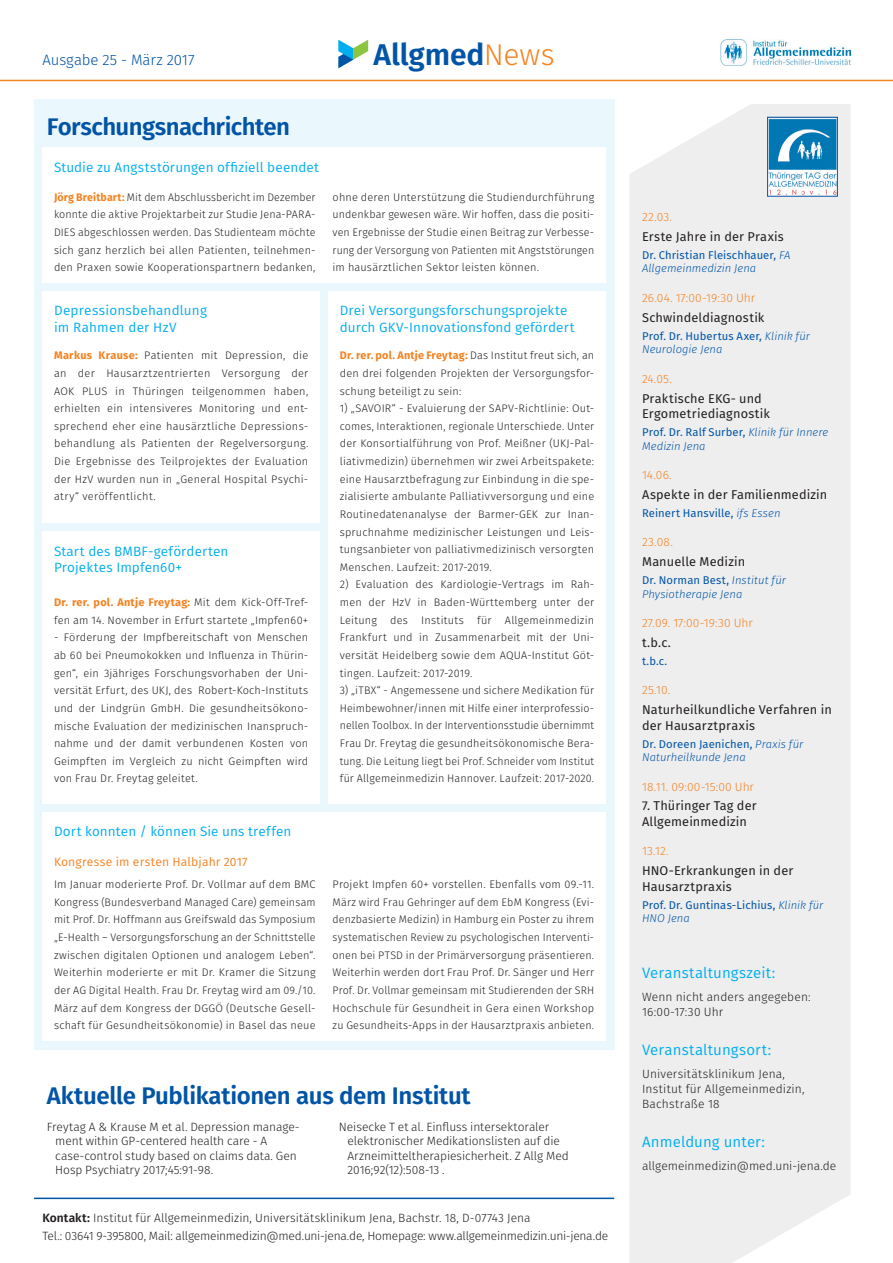
<style>
.page{position:relative;width:893px;height:1263px;background:#fff}
.page>*{position:absolute;margin:0;border:0;box-sizing:border-box;transform-origin:0 0}
.t1{font:600 30px "Fira Sans";letter-spacing:-.005em;color:#0154a6}
.t2{font:600 24px "Fira Sans";letter-spacing:-.015em;color:#0154a6}
.t3{font:15px "Fira Sans";letter-spacing:.01em;color:#00aeef}
.t4{font:300 15px "Fira Sans";letter-spacing:-.005em;color:#0154a6}
.t5{font:13.5px/16.2px "Fira Sans";letter-spacing:.01em;color:#00aeef}
.t6{font:12.75px/15.5px "Fira Sans";letter-spacing:.01em;color:#231f20}
.t7{font:12.15px "Fira Sans";letter-spacing:.01em;color:#f58220}
.t8{font:300 12px/14.4px "Fira Sans";color:#231f20}
.t9{font:300 12px "Fira Sans";letter-spacing:.005em;color:#f58220}
.t10{font:italic 300 11.25px/13.6px "Fira Sans";color:#0154a6}
.t11{font:11.25px/13.6px "Fira Sans";letter-spacing:.005em;color:#0154a6}
.t12{font:300 10.95px/17.7px "Fira Sans";letter-spacing:.015em;color:#231f20;text-align:justify}
.s1{font-weight:300;color:#f58220}
.s2{font-weight:700;color:#f58220}
.s3{font-weight:600}
.s4{font-weight:300;font-style:italic}
.s5{font-weight:400;font-style:normal}
</style>
<div class="page">
<div style="left:34px;top:99px;width:580px;height:951px;background:#eaf7fd"></div>
<div style="left:43px;top:148px;width:563px;height:135px;background:#fff"></div>
<div style="left:43px;top:531px;width:277px;height:273px;background:#fff"></div>
<div style="left:328px;top:291px;width:278px;height:513px;background:#fff"></div>
<div style="left:629px;top:79px;width:221px;height:1184px;background:#eeeeef"></div>
<div style="left:678px;top:40px;width:175px;height:64px;background:#fff"></div>
<img style="left:720px;top:40px;width:130px;height:26px">
<hr style="left:0;top:80px;width:893px;height:1px;background:#f58220">
<svg style="left:338px;top:40px;width:30px;height:28px"></svg>
<img style="left:769px;top:119px;width:67px;height:76px">
<div style="left:767px;top:117px;width:71px;height:80px;border:1px solid #0154a6"></div>
<div style="left:43px;top:291px;width:277px;height:232px;background:#fff"></div>
<div style="left:43px;top:812px;width:563px;height:229px;background:#fff"></div>
<hr style="left:34px;top:1197px;width:580px;height:2px;background:#0154a6">
<h3 class="t4" style="left:43px;top:49px;width:154px">Ausgabe 25 - März 2017</h3>
<h1 class="t1" style="left:374px;top:30px;width:183px">Allgmed<span class="s1">News</span></h1>
<h2 class="t2" style="left:47px;top:107px;width:245px">Forschungsnachrichten</h2>
<p class="t5" style="left:54px;top:159px;width:266px">Studie zu Angststörungen offiziell beendet</p>
<p class="t12" style="left:54px;top:188px;width:263px"><span class="s2">Jörg Breitbart:</span> Mit dem Abschlussbericht im Dezember konnte die aktive Projektarbeit zur Studie Jena-PARA-DIES abgeschlossen werden. Das Studienteam möchte sich ganz herzlich bei allen Patienten, teilnehmen&shy;den Praxen sowie Kooperationspartnern bedanken,</p>
<p class="t12" style="left:333px;top:188px;width:263px">ohne deren Unterstützung die Studiendurchführung undenkbar gewesen wäre. Wir hoffen, dass die positi&shy;ven Ergebnisse der Studie einen Beitrag zur Verbesse&shy;rung der Versorgung von Patienten mit Angststörungen im hausärztlichen Sektor leisten können.</p>
<p class="t5" style="left:54px;top:302px;width:155px">Depressionsbehandlung im Rahmen der HzV</p>
<p class="t12" style="left:54px;top:347px;width:256px"><span class="s2">Markus Krause:</span> Patienten mit Depression, die an der Hausarztzentrierten Versorgung der AOK PLUS in Thüringen teilgenommen haben, erhielten ein intensiveres Monitoring und ent&shy;sprechend eher eine hausärztliche Depressions&shy;behandlung als Patienten der Regelversorgung.<br>Die Ergebnisse des Teilprojektes der Evaluation der HzV wurden nun in „General Hospital Psychi&shy;atry“ veröffentlicht.</p>
<p class="t5" style="left:54px;top:542px;width:176px">Start des BMBF-geförderten<br>Projektes Impfen60+</p>
<p class="t12" style="left:54px;top:593px;width:256px"><span class="s2">Dr. rer. pol. Antje Freytag:</span> Mit dem Kick-Off-Tref&shy;fen am 14. November in Erfurt startete „Impfen60+</p>
<p class="t12" style="left:54px;top:629px;width:256px">- Förderung der Impfbereitschaft von Menschen ab 60 bei Pneumokokken und Influenza in Thürin&shy;gen“, ein 3jähriges Forschungsvorhaben der Uni&shy;versität Erfurt, des UKJ, des Robert-Koch-Instituts und der Lindgrün GmbH. Die gesundheitsökono&shy;mische Evaluation der medizinischen Inanspruch&shy;nahme und der damit verbundenen Kosten von Geimpften im Vergleich zu nicht Geimpften wird von Frau Dr. Freytag geleitet.</p>
<p class="t5" style="left:340px;top:302px;width:236px">Drei Versorgungsforschungsprojekte durch GKV-Innovationsfond gefördert</p>
<p class="t12" style="left:340px;top:347px;width:256px"><span class="s2">Dr. rer. pol. Antje Freytag:</span> Das Institut freut sich, an den drei folgenden Projekten der Versorgungsfor&shy;schung beteiligt zu sein:</p>
<p class="t12" style="left:340px;top:399px;width:256px">1) „SAVOIR“ - Evaluierung der SAPV-Richtlinie: Out&shy;comes, Interaktionen, regionale Unterschiede. Unter der Konsortialführung von Prof. Meißner (UKJ-Pal&shy;liativmedizin) übernehmen wir zwei Arbeitspakete: eine Hausarztbefragung zur Einbindung in die spe&shy;zialisierte ambulante Palliativversorgung und eine Routinedatenanalyse der Barmer-GEK zur Inan&shy;spruchnahme medizinischer Leistungen und Leis&shy;tungsanbieter von palliativmedizinisch versorgten Menschen. Laufzeit: 2017-2019.</p>
<p class="t12" style="left:340px;top:576px;width:256px">2) Evaluation des Kardiologie-Vertrags im Rah&shy;men der HzV in Baden-Württemberg unter der Leitung des Instituts für Allgemeinmedizin Frankfurt und in Zusammenarbeit mit der Uni&shy;versität Heidelberg sowie dem AQUA-Institut Göt&shy;tingen. Laufzeit: 2017-2019.</p>
<p class="t12" style="left:340px;top:681px;width:256px">3) „iTBX“ - Angemessene und sichere Medikation für Heimbewohner/innen mit Hilfe einer interprofessio&shy;nellen Toolbox. In der Interventionsstudie übernimmt Frau Dr. Freytag die gesundheitsökonomische Bera&shy;tung. Die Leitung liegt bei Prof. Schneider vom Institut für Allgemeinmedizin Hannover. Laufzeit: 2017-2020.</p>
<p class="t5" style="left:54px;top:823px;width:239px">Dort konnten / können Sie uns treffen</p>
<p class="t7" style="left:54px;top:853px;width:195px">Kongresse im ersten Halbjahr 2017</p>
<p class="t12" style="left:54px;top:875px;width:263px">Im Januar moderierte Prof. Dr. Vollmar auf dem BMC Kongress (Bundesverband Managed Care) gemeinsam mit Prof. Dr. Hoffmann aus Greifswald das Symposium „E-Health – Versorgungsforschung an der Schnittstelle zwischen digitalen Optionen und analogem Leben“.<br>Weiterhin moderierte er mit Dr. Kramer die Sitzung der AG Digital Health. Frau Dr. Freytag wird am 09./10.<br>März auf dem Kongress der DGGÖ (Deutsche Gesell&shy;schaft für Gesundheitsökonomie) in Basel das neue</p>
<p class="t12" style="left:333px;top:875px;width:263px">Projekt Impfen 60+ vorstellen. Ebenfalls vom 09.-11.<br>März wird Frau Gehringer auf dem EbM Kongress (Evi&shy;denzbasierte Medizin) in Hamburg ein Poster zu ihrem systematischen Review zu psychologischen Interventi&shy;onen bei PTSD in der Primärversorgung präsentieren.<br>Weiterhin werden dort Frau Prof. Dr. Sänger und Herr Prof. Dr. Vollmar gemeinsam mit Studierenden der SRH Hochschule für Gesundheit in Gera einen Workshop zu Gesundheits-Apps in der Hausarztpraxis anbieten.</p>
<h2 class="t2" style="left:47px;top:1075px;width:425px">Aktuelle Publikationen aus dem Institut</h2>
<p class="t8" style="left:55px;top:1119px;width:246px;text-indent:-9px">Freytag A &amp; Krause M et al. Depression manage&shy;ment within GP-centered health care - A case-control study based on claims data. Gen Hosp Psychiatry 2017;45:91-98.</p>
<p class="t8" style="left:347px;top:1119px;width:223px;text-indent:-9px">Neisecke T et al. Einfluss intersektoraler elektronischer Medikationslisten auf die Arzneimitteltherapiesicherheit. Z Allg Med 2016;92(12):508-13 .</p>
<p class="t8" style="left:43px;top:1209px;width:567px;line-height:17.7px"><span class="s3">Kontakt:</span> Institut für Allgemeinmedizin, Universitätsklinikum Jena, Bachstr. 18, D-07743 Jena<br>Tel.: 03641 9-395800, Mail: allgemeinmedizin@med.uni-jena.de, Homepage: www.allgemeinmedizin.uni-jena.de</p>
<p class="t9" style="left:642px;top:208px;width:31px">22.03.</p>
<p class="t6" style="left:642px;top:228px;width:143px">Erste Jahre in der Praxis</p>
<p class="t11" style="left:642px;top:248px;width:150px">Dr. Christian Fleischhauer, <span class="s4">FA<br>Allgemeinmedizin Jena</span></p>
<p class="t9" style="left:642px;top:289px;width:115px">26.04. 17:00-19:30 Uhr</p>
<p class="t6" style="left:642px;top:309px;width:124px">Schwindeldiagnostik</p>
<p class="t10" style="left:642px;top:329px;width:169px"><span class="s5">Prof. Dr. Hubertus Axer,</span> Klinik für<br>Neurologie Jena</p>
<p class="t9" style="left:642px;top:370px;width:31px">24.05.</p>
<p class="t6" style="left:642px;top:390px;width:129px">Praktische EKG- und<br>Ergometriediagnostik</p>
<p class="t10" style="left:642px;top:425px;width:188px"><span class="s5">Prof. Dr. Ralf Surber,</span> Klinik für Innere<br>Medizin Jena</p>
<p class="t9" style="left:642px;top:466px;width:31px">14.06.</p>
<p class="t6" style="left:642px;top:486px;width:187px">Aspekte in der Familienmedizin</p>
<p class="t11" style="left:642px;top:506px;width:140px">Reinert Hansville, <span class="s4">ifs Essen</span></p>
<p class="t9" style="left:642px;top:534px;width:32px">23.08.</p>
<p class="t6" style="left:642px;top:553px;width:105px">Manuelle Medizin</p>
<p class="t10" style="left:642px;top:573px;width:145px"><span class="s5">Dr. Norman Best,</span> Institut für<br>Physiotherapie Jena</p>
<p class="t9" style="left:642px;top:614px;width:112px">27.09. 17:00-19:30 Uhr</p>
<p class="t6" style="left:642px;top:634px;width:30px">t.b.c.</p>
<p class="t11" style="left:642px;top:654px;width:27px">t.b.c.</p>
<p class="t9" style="left:642px;top:682px;width:30px">25.10.</p>
<p class="t6" style="left:642px;top:701px;width:191px">Naturheilkundliche Verfahren in der Hausarztpraxis</p>
<p class="t10" style="left:642px;top:737px;width:163px"><span class="s5">Dr. Doreen Jaenichen,</span> Praxis für<br>Naturheilkunde Jena</p>
<p class="t9" style="left:642px;top:778px;width:113px">18.11. 09:00-15:00 Uhr</p>
<p class="t6" style="left:642px;top:798px;width:116px">7. Thüringer Tag der<br>Allgemeinmedizin</p>
<p class="t9" style="left:642px;top:843px;width:28px">13.12.</p>
<p class="t6" style="left:642px;top:863px;width:153px">HNO-Erkrankungen in der<br>Hausarztpraxis</p>
<p class="t11" style="left:642px;top:897px;width:183px">Prof. Dr. Guntinas-Lichius, <span class="s4">Klinik für<br>HNO Jena</span></p>
<h3 class="t3" style="left:642px;top:962px;width:135px">Veranstaltungszeit:</h3>
<p class="t8" style="left:642px;top:990px;width:170px">Wenn nicht anders angegeben:<br>16:00-17:30 Uhr</p>
<h3 class="t3" style="left:642px;top:1039px;width:131px">Veranstaltungsort:</h3>
<p class="t8" style="left:642px;top:1067px;width:164px">Universitätsklinikum Jena,<br>Institut für Allgemeinmedizin,<br>Bachstraße 18</p>
<h3 class="t3" style="left:642px;top:1131px;width:124px">Anmeldung unter:</h3>
<p class="t8" style="left:642px;top:1159px;width:196px">allgemeinmedizin@med.uni-jena.de</p>
</div>
